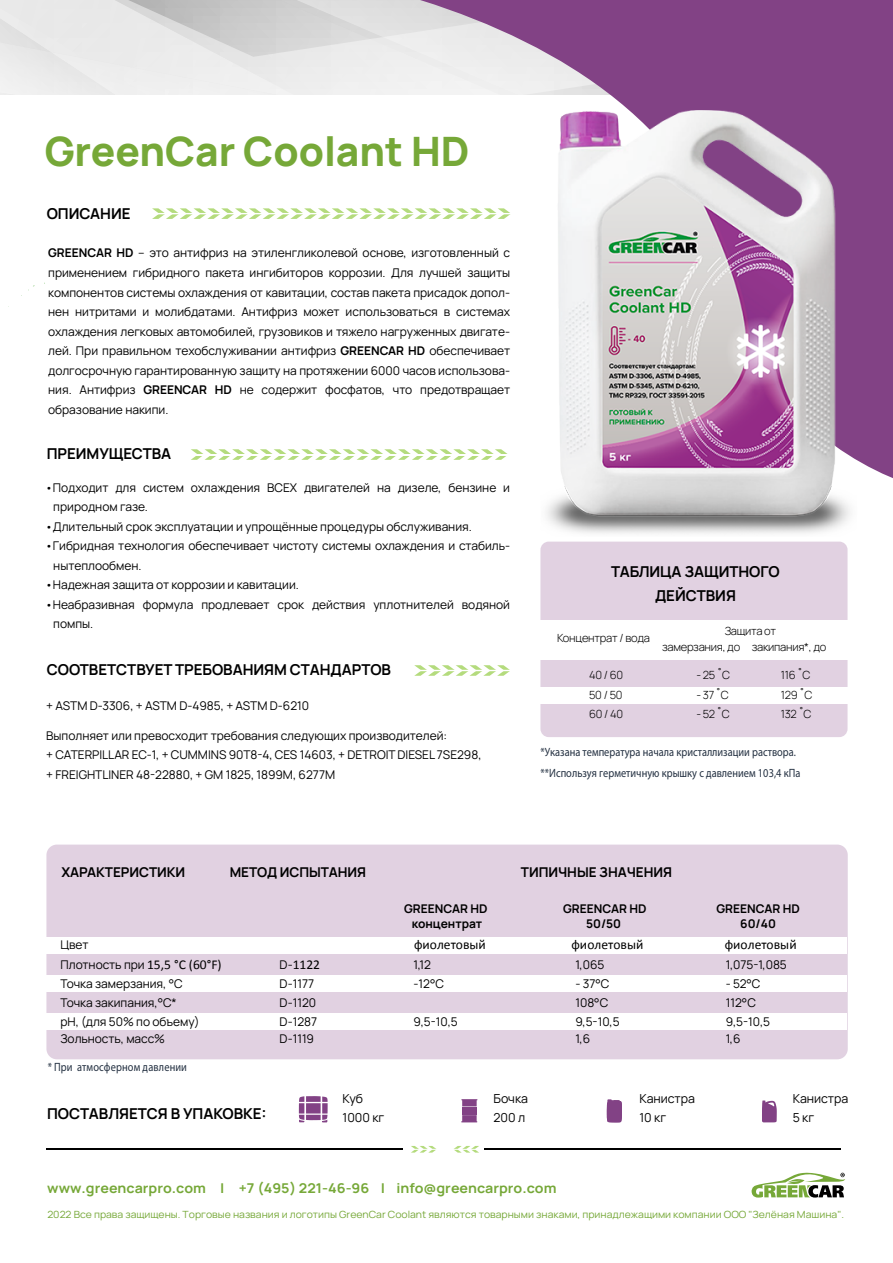
<style>
.page{position:relative;width:893px;height:1263px;background:#fff}
.page>*{position:absolute;margin:0;border:0;box-sizing:border-box;transform-origin:0 0}
.t1{font:800 40.5px "Manrope";color:#76a838}
.t2{font:700 15px/24px "Manrope";color:#000;text-align:center}
.t3{font:700 13.5px "Manrope";color:#76a838;scale:1.06 1}
.t4{font:700 13.5px "Manrope";color:#000}
.t5{font:13.5px "Calibri";color:#000}
.t6{font:12.45px/18.6px "Manrope";color:#000}
.t7{font:12px/19.5px "Manrope";color:#000}
.t8{font:12px/20.2px "Myriad Pro";color:#233041;scale:.86 1}
.t9{font:700 12px/15px "Manrope";color:#000;text-align:center}
.t10{font:300 11.25px/19.5px "Manrope";letter-spacing:-.02em;color:#000}
.t11{font:9.9px "Manrope";color:#76a838;scale:1.06 1}
.s1{font-weight:700}
.s2{font-family:"Calibri";font-size:13.5px}
.s3{font-family:"Manrope";font-size:12px}
</style>
<div class="page">
<div style="left:46px;top:844px;width:802px;height:215px;background:#e1d1e1;border-radius:10px"></div>
<div style="left:0;top:12px;width:100px;height:83px;background:#eaeaea"></div>
<svg style="left:299px;top:1096px;width:29px;height:26px"></svg>
<div style="left:462px;top:1107px;width:15px;height:7px;background:#824285"></div>
<svg style="left:461px;top:1099px;width:16px;height:1px"></svg>
<svg style="left:461px;top:1115px;width:16px;height:7px"></svg>
<svg style="left:607px;top:1099px;width:15px;height:23px"></svg>
<svg style="left:762px;top:1100px;width:15px;height:22px"></svg>
<div style="left:45px;top:1013px;width:802px;height:16px;background:#fff"></div>
<div style="left:45px;top:975px;width:802px;height:16px;background:#fff"></div>
<div style="left:45px;top:937px;width:802px;height:16px;background:#fff"></div>
<svg style="left:414px;top:665px;width:96px;height:11px"></svg>
<svg style="left:411px;top:1146px;width:25px;height:6px"></svg>
<svg style="left:454px;top:1146px;width:25px;height:6px"></svg>
<hr style="left:47px;top:1148px;width:356px;height:2px;background:#000">
<hr style="left:484px;top:1148px;width:357px;height:2px;background:#000">
<svg style="left:100px;top:0;width:793px;height:478px"></svg>
<div style="left:540px;top:542px;width:307px;height:195px;background:#e1d1e1;border-radius:8px"></div>
<div style="left:540px;top:620px;width:311px;height:40px;background:#fff"></div>
<div style="left:540px;top:687px;width:310px;height:17px;background:#fff"></div>
<svg style="left:752px;top:1172px;width:93px;height:25px"></svg>
<img style="left:540px;top:111px;width:318px;height:423px">
<h1 class="t1" style="left:45px;top:123px;width:426px">GreenCar Coolant HD</h1>
<p class="t2" style="left:47px;top:201px;width:85px">ОПИСАНИЕ</p>
<p class="t7" style="left:48px;top:243px;width:463px;text-align:justify"><span class="s1">GREENCAR HD</span> – это антифриз на этиленгликолевой основе, изготовленный с применением гибридного пакета ингибиторов коррозии. Для лучшей защиты компонентов системы охлаждения от кавитации, состав пакета присадок допол&shy;нен нитритами и молибдатами. Антифриз может использоваться в системах охлаждения легковых автомобилей, грузовиков и тяжело нагруженных двигате&shy;лей. При правильном техобслуживании антифриз <span class="s1">GREENCAR HD</span> обеспечивает долгосрочную гарантированную защиту на протяжении 6000 часов использова&shy;ния. Антифриз <span class="s1">GREENCAR HD</span> не содержит фосфатов, что предотвращает образование накипи.</p>
<p class="t2" style="left:47px;top:441px;width:126px">ПРЕИМУЩЕСТВА</p>
<p class="t7" style="left:53px;top:477px;width:458px;text-indent:-8px">•Подходит для систем охлаждения ВСЕХ двигателей на дизеле, бензине и природном газе.</p>
<p class="t7" style="left:45px;top:516px;width:428px">•Длительный срок эксплуатации и упрощённые процедуры обслуживания.</p>
<p class="t7" style="left:53px;top:535px;width:458px;text-indent:-8px">•Гибридная технология обеспечивает чистоту системы охлаждения и стабиль&shy;нытеплообмен.</p>
<p class="t7" style="left:45px;top:574px;width:255px">•Надежная защита от коррозии и кавитации.</p>
<p class="t7" style="left:53px;top:594px;width:458px;text-indent:-8px">•Неабразивная формула продлевает срок действия уплотнителей водяной помпы.</p>
<p class="t2" style="left:47px;top:657px;width:346px">СООТВЕТСТВУЕТ ТРЕБОВАНИЯМ СТАНДАРТОВ</p>
<p class="t7" style="left:46px;top:695px;width:264px">+ ASTM D-3306, + ASTM D-4985, + ASTM D-6210</p>
<p class="t7" style="left:46px;top:725px;width:437px">Выполняет или превосходит требования следующих производителей:<br>+ CATERPILLAR EC-1, + CUMMINS 90Т8-4, CES 14603, + DETROIT DIESEL 7SE298, + FREIGHTLINER 48-22880, + GM 1825, 1899М, 6277М</p>
<p class="t2" style="left:611px;top:558px;width:170px">ТАБЛИЦА ЗАЩИТНОГО<br>ДЕЙСТВИЯ</p>
<p class="t10" style="left:557px;top:628px;width:94px">Концентрат / вода</p>
<p class="t10" style="left:752px;top:636px;width:76px">закипания*, до</p>
<p class="t10" style="left:781px;top:665px;width:33px">116 ˚C<br>129 ˚C<br>132 ˚C</p>
<p class="t8" style="left:540px;top:742px;width:304px">*Указана температура начала кристаллизации раствора. **Используя герметичную крышку с давлением 103,4 кПа</p>
<p class="t10" style="left:725px;top:621px;width:53px">Защита от</p>
<p class="t10" style="left:696px;top:665px;width:35px">- 25 ˚C</p>
<p class="t10" style="left:696px;top:684px;width:34px">- 37 ˚C</p>
<p class="t10" style="left:696px;top:704px;width:35px">- 52 ˚C</p>
<p class="t10" style="left:662px;top:636px;width:80px">замерзания, до</p>
<p class="t10" style="left:589px;top:665px;width:36px;text-align:justify">40 / 60<br>50 / 50<br>60 / 40</p>
<p class="t4" style="left:61px;top:862px;width:125px">ХАРАКТЕРИСТИКИ</p>
<p class="t4" style="left:230px;top:863px;width:138px">МЕТОД ИСПЫТАНИЯ</p>
<p class="t4" style="left:521px;top:862px;width:152px">ТИПИЧНЫЕ ЗНАЧЕНИЯ</p>
<p class="t7" style="left:61px;top:935px;width:163px;line-height:19px">Цвет<br>Плотность при <span class="s2">15,5 °C (60°F)<br></span>Точка замерзания, °C<br>Точка закипания,°C*<br>рН, (для 50% по объему)</p>
<p class="t7" style="left:61px;top:1028px;width:106px">Зольность, масс%</p>
<p class="t8" style="left:48px;top:1057px;width:164px">* При атмосферном давлении</p>
<p class="t5" style="left:280px;top:956px;width:42px"><span class="s3">D-</span>1122</p>
<p class="t7" style="left:280px;top:974px;width:39px;line-height:18.8px">D-1177<br>D-1120<br>D-1287</p>
<p class="t7" style="left:280px;top:1028px;width:36px">D-1119</p>
<p class="t9" style="left:404px;top:900px;width:85px">GREENCAR HD концентрат</p>
<p class="t7" style="left:414px;top:954px;width:19px">1,12</p>
<p class="t5" style="left:414px;top:936px;width:73px">фиолетовый</p>
<p class="t7" style="left:414px;top:973px;width:32px">-12°С</p>
<p class="t7" style="left:414px;top:1011px;width:46px">9,5-10,5</p>
<p class="t9" style="left:563px;top:900px;width:85px">GREENCAR HD<br>50/50</p>
<p class="t7" style="left:575px;top:954px;width:30px">1,065</p>
<p class="t5" style="left:571px;top:936px;width:73px">фиолетовый</p>
<p class="t7" style="left:575px;top:974px;width:46px;line-height:18.8px">- 37°С<br>108°С<br>9,5-10,5</p>
<p class="t7" style="left:575px;top:1028px;width:16px">1,6</p>
<p class="t9" style="left:716px;top:900px;width:85px">GREENCAR HD<br>60/40</p>
<p class="t5" style="left:725px;top:936px;width:73px">фиолетовый</p>
<p class="t7" style="left:726px;top:973px;width:36px">- 52°С</p>
<p class="t7" style="left:726px;top:1012px;width:46px;line-height:17.5px">9,5-10,5<br>1,6</p>
<p class="t7" style="left:726px;top:954px;width:63px">1,075-1,085</p>
<p class="t7" style="left:726px;top:992px;width:32px">112°С</p>
<p class="t2" style="left:47px;top:1101px;width:221px">ПОСТАВЛЯЕТСЯ В УПАКОВКЕ:</p>
<p class="t6" style="left:343px;top:1089px;width:43px">Куб<br>1000 кг</p>
<p class="t6" style="left:494px;top:1089px;width:36px">Бочка<br>200 л</p>
<p class="t6" style="left:639px;top:1089px;width:57px">Канистра<br>10 кг</p>
<p class="t6" style="left:793px;top:1089px;width:57px">Канистра<br>5 кг</p>
<p class="t3" style="left:47px;top:1179px;width:482px">www.greencarpro.com | +7 (495) 221-46-96 | info@greencarpro.com</p>
<p class="t11" style="left:47px;top:1208px;width:753px">2022 Все права защищены. Торговые названия и логотипы GreenCar Coolant являются товарными знаками, принадлежащими компании ООО "Зелёная Машина".</p>
</div>
